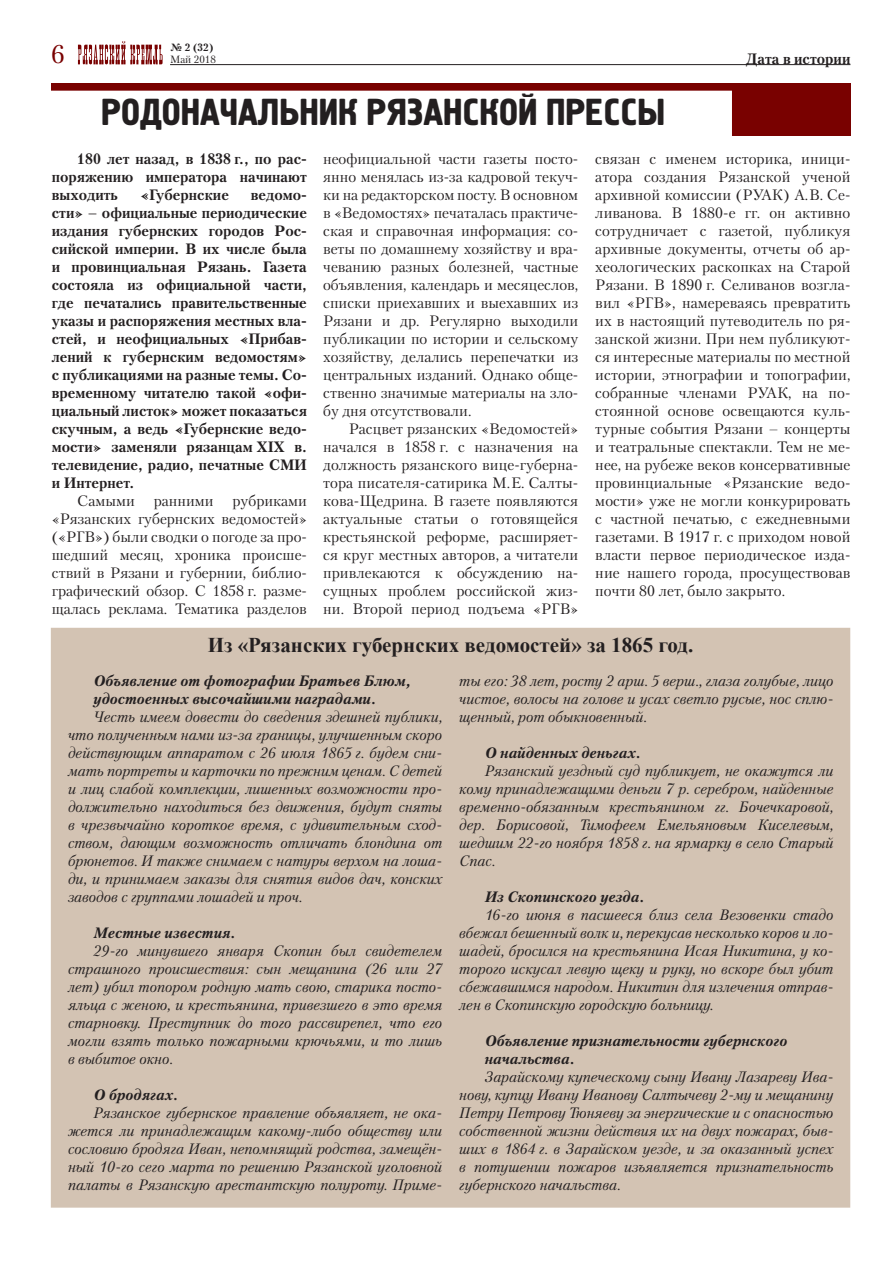
<style>
.page{position:relative;width:893px;height:1263px;background:#fff}
.page>*{position:absolute;margin:0;border:0;box-sizing:border-box;transform-origin:0 0}
.t1{font:37.5px "Hermes C";color:#231f20}
.t2{font:25.5px "Petersburg C";color:#790100}
.t3{font:700 21px "Times New Roman";color:#231f20}
.t4{font:italic 15px/18px "Petersburg C";color:#231f20;text-align:justify}
.t5{font:15px/18px "Petersburg C";color:#231f20;text-align:justify}
.t6{font:700 15px/18px "Petersburg C";color:#231f20;text-align:justify}
.t7{font:italic 700 15px/18px "Petersburg C";color:#231f20}
.t8{font:10.5px "Petersburg C";color:#231f20}
.t9{font:700 10.5px "Petersburg C";color:#231f20}
.s1{font-style:normal}
</style>
<div class="page">
<svg style="left:78px;top:41px;width:85px;height:23px"></svg>
<hr style="left:170px;top:64px;width:680px;height:1px;background:#231f20">
<div style="left:52px;top:83px;width:799px;height:53px;background:#790100"></div>
<div style="left:51px;top:91px;width:681px;height:55px;background:#fff"></div>
<div style="left:51px;top:628px;width:799px;height:580px;background:#d3c3b3"></div>
<h2 class="t2" style="left:51px;top:39px;width:15px">6</h2>
<p class="t9" style="left:170px;top:40px;width:45px">№ 2 (32)</p>
<p class="t8" style="left:170px;top:53px;width:47px">Май 2018</p>
<p class="t6" style="left:746px;top:49px;width:106px">Дата в истории</p>
<h1 class="t1" style="left:101px;top:91px;width:566px">РОДОНАЧАЛЬНИК РЯЗАНСКОЙ ПРЕССЫ</h1>
<p class="t6" style="left:52px;top:149px;width:257px;text-indent:26px">180 лет назад, в 1838 г., по рас&shy;поряжению императора начинают выходить</p>
<p class="t5" style="left:323px;top:149px;width:257px">неофициальной части газеты посто&shy;янно менялась из-за кадровой текуч&shy;ки на редакторском посту. В основном в «Ведомостях» печаталась практиче&shy;ская и справочная информация: со&shy;веты по домашнему хозяйству и вра&shy;чеванию разных болезней, частные объявления, календарь и месяцеслов, списки приехавших и выехавших из Рязани и др. Регулярно выходили публикации по истории и сельскому хозяйству, делались перепечатки из центральных изданий. Однако обще&shy;ственно значимые материалы на зло&shy;бу дня отсутствовали.</p>
<p class="t5" style="left:323px;top:419px;width:257px;text-indent:26px">Расцвет рязанских «Ведомостей» начался в 1858 г. с назначения на должность рязанского вице-губерна&shy;тора писателя-сатирика М.Е. Салты&shy;кова-Щедрина. В газете появляются актуальные статьи о готовящейся крестьянской реформе, расширяет&shy;ся круг местных авторов, а читатели привлекаются к обсуждению на&shy;сущных проблем российской жиз&shy;ни. Второй период подъема «РГВ»</p>
<p class="t5" style="left:595px;top:149px;width:257px">связан с именем историка, иници&shy;атора создания Рязанской ученой архивной комиссии (РУАК) А.В. Се&shy;ливанова. В 1880-е гг. он активно сотрудничает с газетой, публикуя архивные документы, отчеты об ар&shy;хеологических раскопках на Старой Рязани. В 1890 г. Селиванов возгла&shy;вил «РГВ», намереваясь превратить их в настоящий путеводитель по ря&shy;занской жизни. При нем публикуют&shy;ся интересные материалы по местной истории, этнографии и топографии, собранные членами РУАК, на по&shy;стоянной основе освещаются куль&shy;турные события Рязани – концерты и театральные спектакли. Тем не ме&shy;нее, на рубеже веков консервативные провинциальные «Рязанские ведо&shy;мости» уже не могли конкурировать с частной печатью, с ежедневными газетами. В 1917 г. с приходом новой власти первое периодическое изда&shy;ние нашего города, просуществовав почти 80 лет, было закрыто.</p>
<p class="t6" style="left:140px;top:185px;width:90px">«Губернские</p>
<p class="t6" style="left:52px;top:185px;width:257px;text-indent:199px">ведомо&shy;сти» – официальные периодические издания губернских городов Рос&shy;сийской империи. В их числе была и провинциальная Рязань. Газета состояла из официальной части, где печатались правительственные указы и распоряжения местных вла&shy;стей, и неофициальных «Прибав&shy;лений к губернским ведомостям» с публикациями на разные темы. Со&shy;временному читателю такой «офи&shy;циальный листок» может показаться скучным, а ведь «Губернские ведо&shy;мости» заменяли рязанцам XIX в. телевидение, радио, печатные СМИ и Интернет.</p>
<p class="t5" style="left:77px;top:491px;width:59px">Самыми</p>
<p class="t5" style="left:154px;top:491px;width:61px">ранними</p>
<p class="t5" style="left:52px;top:491px;width:257px;text-indent:181px">рубриками «Рязанских губернских ведомостей» («РГВ») были сводки о погоде за про&shy;шедший месяц, хроника происше&shy;ствий в Рязани и губернии, библио&shy;графический обзор. С 1858 г. разме&shy;щалась реклама. Тематика разделов</p>
<h3 class="t3" style="left:208px;top:630px;width:487px">Из «Рязанских губернских ведомостей» за 1865 год.</h3>
<p class="t4" style="left:459px;top:671px;width:376px">ты его: 38 лет, росту 2 арш. 5 верш., глаза голубые, лицо чистое, волосы на голове и усах светло русые, нос сплю&shy;щенный, рот обыкновенный.</p>
<p class="t7" style="left:485px;top:743px;width:157px">О найденных деньгах<span class="s1">.</span></p>
<p class="t4" style="left:485px;top:761px;width:350px">Рязанский уездный суд публикует, не окажутся ли</p>
<p class="t4" style="left:459px;top:779px;width:376px">кому принадлежащими деньги 7 р. серебром, найденные</p>
<p class="t4" style="left:459px;top:797px;width:376px">временно-обязанным крестьянином гг. Бочечкаровой,</p>
<p class="t4" style="left:459px;top:815px;width:376px">дер. Борисовой, Тимофеем Емельяновым Киселевым,</p>
<p class="t4" style="left:459px;top:833px;width:376px">шедшим 22-го ноября 1858 г. на ярмарку в село Старый</p>
<p class="t4" style="left:459px;top:851px;width:37px">Спас.</p>
<p class="t7" style="left:485px;top:887px;width:161px">Из Скопинского уезда.</p>
<p class="t4" style="left:459px;top:905px;width:376px;text-indent:26px">16-го июня в пасшееся близ села Везовенки стадо вбежал бешенный волк и, перекусав несколько коров и ло&shy;шадей, бросился на крестьянина Исая Никитина, у ко&shy;торого искусал левую щеку и руку, но вскоре был убит сбежавшимся народом. Никитин для излечения отправ&shy;лен в Скопинскую городскую больницу.</p>
<p class="t7" style="left:485px;top:1031px;width:304px">Объявление признательности губернского начальства.</p>
<p class="t4" style="left:459px;top:1067px;width:376px;text-indent:26px">Зарайскому купеческому сыну Ивану Лазареву Ива&shy;нову, купцу Ивану Иванову Салтычеву 2-му и мещанину Петру Петрову Тюняеву за энергические и с опасностью собственной жизни действия их на двух пожарах, быв&shy;ших в 1864 г. в Зарайском уезде, и за оказанный успех в потушении пожаров изъявляется признательность губернского начальства<span class="s1">.</span></p>
<p class="t7" style="left:94px;top:671px;width:319px">Объявление от фотографии Братьев Блюм,</p>
<p class="t7" style="left:94px;top:689px;width:284px">удостоенных высочайшими наградами<span class="s1">.</span></p>
<p class="t4" style="left:94px;top:707px;width:350px">Честь имеем довести до сведения здешней публики,</p>
<p class="t4" style="left:68px;top:725px;width:376px">что полученным нами из-за границы, улучшенным скоро</p>
<p class="t4" style="left:68px;top:743px;width:376px">действующим аппаратом с 26 июля 1865 г. будем сни-</p>
<p class="t4" style="left:68px;top:761px;width:376px">мать портреты и карточки по прежним ценам. С детей</p>
<p class="t4" style="left:68px;top:779px;width:376px">и лиц слабой комплекции, лишенных возможности про-</p>
<p class="t4" style="left:68px;top:797px;width:376px">должительно находиться без движения, будут сняты</p>
<p class="t4" style="left:68px;top:815px;width:376px">в чрезвычайно короткое время, с удивительным сход-</p>
<p class="t4" style="left:68px;top:833px;width:376px">ством, дающим возможность отличать блондина от</p>
<p class="t4" style="left:68px;top:851px;width:376px">брюнетов. И также снимаем с натуры верхом на лоша-</p>
<p class="t4" style="left:68px;top:869px;width:376px">ди, и принимаем заказы для снятия видов дач, конских</p>
<p class="t4" style="left:68px;top:887px;width:236px">заводов с группами лошадей и проч<span class="s1">.</span></p>
<p class="t7" style="left:94px;top:923px;width:143px">Местные известия<span class="s1">.</span></p>
<p class="t4" style="left:94px;top:941px;width:350px">29-го минувшего января Скопин был свидетелем</p>
<p class="t4" style="left:68px;top:959px;width:376px">страшного происшествия: сын мещанина (26 или 27</p>
<p class="t4" style="left:68px;top:977px;width:376px">лет) убил топором родную мать свою, старика посто-</p>
<p class="t4" style="left:68px;top:995px;width:376px">яльца с женою, и крестьянина, привезшего в это время</p>
<p class="t4" style="left:68px;top:1013px;width:376px">старновку. Преступник до того рассвирепел, что его</p>
<p class="t4" style="left:68px;top:1031px;width:376px">могли взять только пожарными крючьями, и то лишь</p>
<p class="t4" style="left:68px;top:1049px;width:106px">в выбитое окно<span class="s1">.</span></p>
<p class="t7" style="left:94px;top:1085px;width:86px">О бродягах.</p>
<p class="t4" style="left:68px;top:1103px;width:376px;text-indent:26px">Рязанское губернское правление объявляет, не ока&shy;жется ли принадлежащим какому-либо обществу или сословию бродяга Иван, непомнящий родства, замещён&shy;ный 10-го сего марта по решению Рязанской уголовной палаты в Рязанскую арестантскую полуроту. Приме-</p>
</div>
